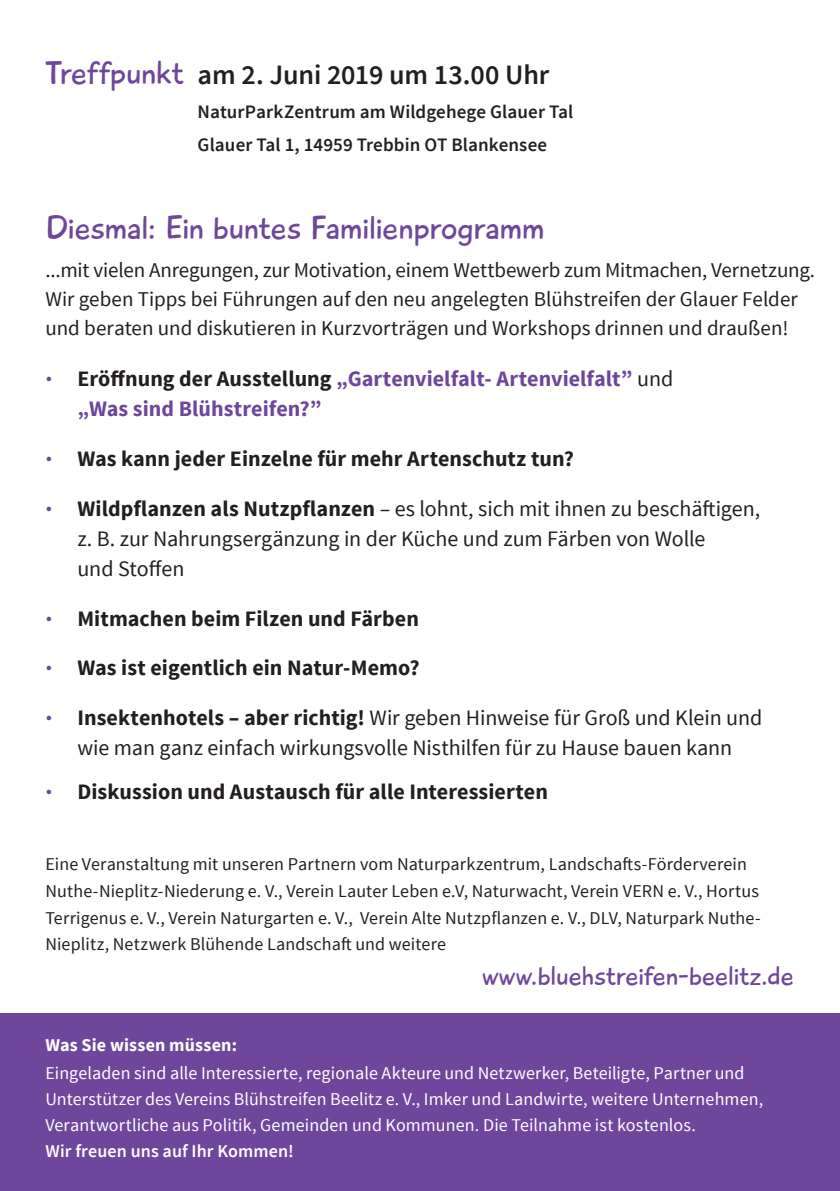
<style>
.page{position:relative;width:840px;height:1191px;background:#fff}
.page>*{position:absolute;margin:0;border:0;box-sizing:border-box;transform-origin:0 0}
.t1{font:34px "Playtime With Hot Toddies";color:#6e469c}
.t2{font:600 28px "Source Sans Pro";letter-spacing:-.005em;color:#231f20}
.t3{font:28px "Playtime With Hot Toddies";letter-spacing:-.005em;color:#6e469c}
.t4{font:22px/30px "Source Sans Pro";letter-spacing:-.005em;color:#231f20}
.t5{font:700 22px "Source Sans Pro";letter-spacing:.005em;color:#231f20}
.t6{font:700 22px/30px "Source Sans Pro";color:#6e469c}
.t7{font:21px/29px "Source Sans Pro";letter-spacing:-.005em;color:#231f20}
.t8{font:600 19px/33.4px "Source Sans Pro";letter-spacing:.005em;color:#231f20}
.t9{font:18px/26.8px "Source Sans Pro";letter-spacing:.005em;color:#231f20}
.t10{font:18px/26px "Source Sans Pro";letter-spacing:.005em;color:#fff}
.t11{font:600 18px "Source Sans Pro";letter-spacing:.01em;color:#fff}
.t12{font:700 18px "Source Sans Pro";letter-spacing:.01em;color:#fff}
.s1{font-family:"Playtime With Hot Toddies";font-weight:400;font-size:34px;color:#6e469c}
.s2{font-weight:900}
.s3{color:#231f20}
.s4{font-weight:400;color:#231f20}
.s5{font-weight:900;color:#6e469c}
.s6{font-weight:700}
</style>
<div class="page">
<div style="left:0;top:1013px;width:839px;height:178px;background:#6e469c"></div>
<h2 class="t2" style="left:45px;top:57px;width:505px"><span class="s1">Treffpunkt</span> am 2. Juni 2019 um 13.00 Uhr</h2>
<p class="t8" style="left:197px;top:95px;width:377px">NaturParkZentrum am Wildgehege Glauer Tal<br>Glauer Tal 1, 14959 Trebbin OT Blankensee</p>
<h1 class="t1" style="left:45px;top:207px;width:500px">Diesmal: Ein buntes Familienprogramm</h1>
<p class="t7" style="left:45px;top:255px;width:770px">...mit vielen Anregungen, zur Motivation, einem Wettbewerb zum Mitmachen, Vernetzung.<br>Wir geben Tipps bei Führungen auf den neu angelegten Blühstreifen der Glauer Felder und beraten und diskutieren in Kurzvorträgen und Workshops drinnen und draußen!</p>
<p class="t6" style="left:77px;top:365px;width:597px;text-indent:-32px"><span class="s2">·</span> <span class="s3">Eröffnung der Ausstellung</span> „Gartenvielfalt- Artenvielfalt” <span class="s4">und </span>„Was sind Blühstreifen?”</p>
<p class="t5" style="left:45px;top:444px;width:530px"><span class="s5">·</span> Was kann jeder Einzelne für mehr Artenschutz tun?</p>
<p class="t4" style="left:77px;top:494px;width:684px;text-indent:-32px"><span class="s5">·</span> <span class="s6">Wildpflanzen als Nutzpflanzen</span> – es lohnt, sich mit ihnen zu beschäftigen, z. B. zur Nahrungsergänzung in der Küche und zum Färben von Wolle<br>und Stoffen</p>
<p class="t5" style="left:45px;top:604px;width:375px"><span class="s5">·</span> Mitmachen beim Filzen und Färben</p>
<p class="t5" style="left:45px;top:654px;width:375px"><span class="s5">·</span> Was ist eigentlich ein Natur-Memo?</p>
<p class="t4" style="left:45px;top:703px;width:718px;text-align:center"><span class="s5">·</span> <span class="s6">Insektenhotels – aber richtig!</span> Wir geben Hinweise für Groß und Klein und wie man ganz einfach wirkungsvolle Nisthilfen für zu Hause bauen kann</p>
<p class="t5" style="left:45px;top:777px;width:504px"><span class="s5">·</span> Diskussion und Austausch für alle Interessierten</p>
<p class="t9" style="left:45px;top:851px;width:716px">Eine Veranstaltung mit unseren Partnern vom Naturparkzentrum, Landschafts-Förderverein Nuthe-Nieplitz-Niederung e. V., Verein Lauter Leben e.V, Naturwacht, Verein VERN e. V., Hortus Terrigenus e. V., Verein Naturgarten e. V., Verein Alte Nutzpflanzen e. V., DLV, Naturpark Nuthe-Nieplitz, Netzwerk Blühende Landschaft und weitere</p>
<h2 class="t3" style="left:482px;top:958px;width:313px">www.bluehstreifen-beelitz.de</h2>
<p class="t12" style="left:45px;top:1033px;width:193px">Was Sie wissen müssen:</p>
<p class="t10" style="left:45px;top:1060px;width:719px">Eingeladen sind alle Interessierte, regionale Akteure und Netzwerker, Beteiligte, Partner und<br>Unterstützer des Vereins Blühstreifen Beelitz e. V., Imker und Landwirte, weitere Unternehmen,<br>Verantwortliche aus Politik, Gemeinden und Kommunen. Die Teilnahme ist kostenlos.</p>
<p class="t11" style="left:45px;top:1140px;width:250px">Wir freuen uns auf Ihr Kommen!</p>
</div>
